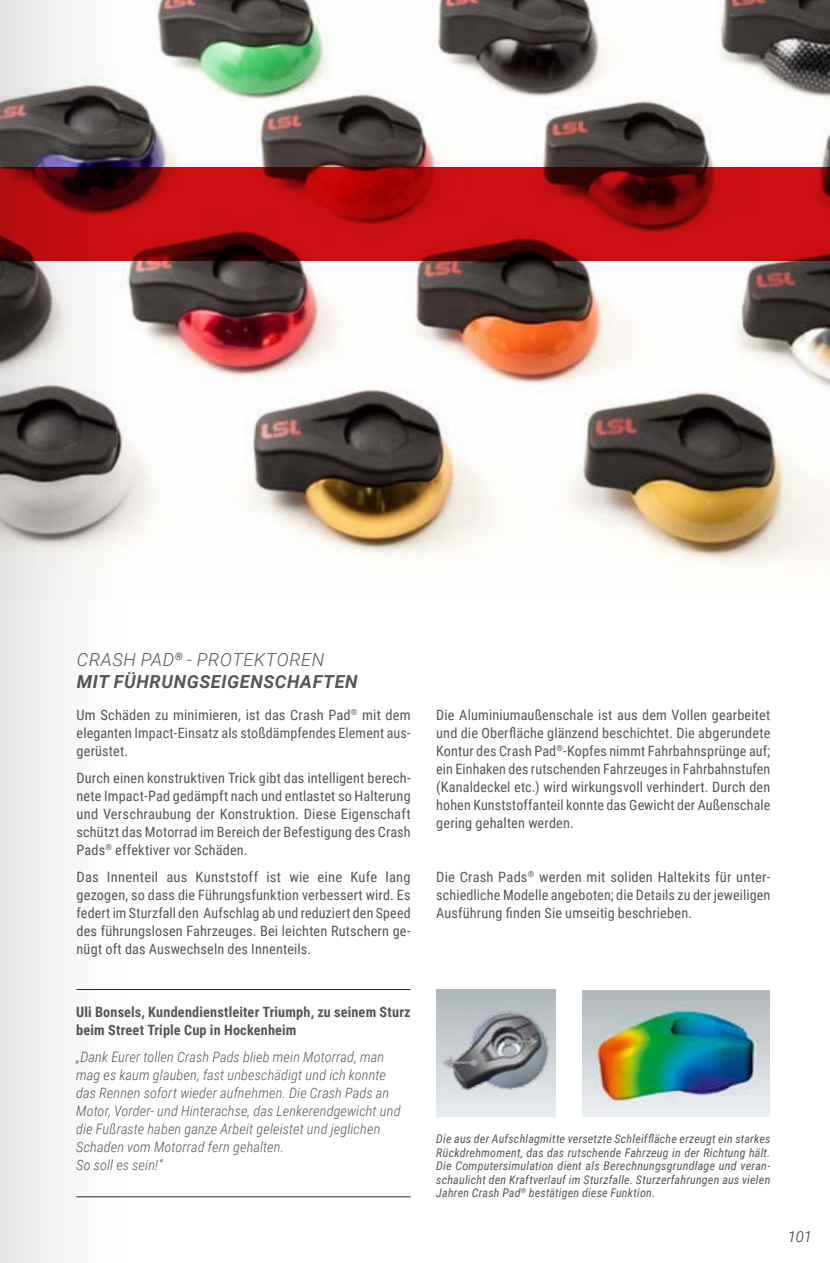
<style>
.page{position:relative;width:830px;height:1263px;background:#fff}
.page>*{position:absolute;margin:0;border:0;box-sizing:border-box;transform-origin:0 0}
.t1{font:italic 700 18px/21.6px "Roboto";letter-spacing:.035em;color:#565655}
.t2{font:italic 300 15px "Roboto";color:#272726}
.t3{font:14.25px/18px "Roboto Condensed";letter-spacing:.01em;color:#565655;text-align:justify}
.t4{font:italic 300 14.25px/18px "Roboto Condensed";letter-spacing:.01em;color:#565655}
.t5{font:700 14.25px/18px "Roboto Condensed";letter-spacing:.01em;color:#565655}
.t6{font:italic 12px/13.5px "Roboto Condensed";letter-spacing:.015em;color:#565655;text-align:justify}
.s1{font-weight:300}
</style>
<div class="page">
<img style="left:153px;top:0;width:676px;height:565px">
<img style="left:582px;top:990px;width:187px;height:126px">
<img style="left:436px;top:994px;width:119px;height:117px">
<hr style="left:76px;top:1196px;width:334px;height:1px;background:#272726">
<hr style="left:76px;top:989px;width:334px;height:1px;background:#272726">
<svg style="left:153px;top:168px;width:676px;height:93px;background:#ad0b0e"></svg>
<svg style="left:0;top:0;width:153px;height:1263px"></svg>
<p class="t1" style="left:77px;top:648px;width:282px"><span class="s1">CRASH PAD</span><sup>®</sup> <span class="s1">- PROTEKTOREN<br></span>MIT FÜHRUNGSEIGENSCHAFTEN</p>
<p class="t3" style="left:77px;top:705px;width:335px">Um Schäden zu minimieren, ist das Crash Pad<sup>®</sup> mit dem eleganten Impact-Einsatz als stoßdämpfendes Element aus&shy;gerüstet.</p>
<p class="t3" style="left:77px;top:768px;width:335px">Durch einen konstruktiven Trick gibt das intelligent berech&shy;nete Impact-Pad gedämpft nach und entlastet so Halterung und Verschraubung der Konstruktion. Diese Eigenschaft schützt das Motorrad im Bereich der Befestigung des Crash Pads<sup>®</sup> effektiver vor Schäden.</p>
<p class="t3" style="left:77px;top:867px;width:335px">Das Innenteil aus Kunststoff ist wie eine Kufe lang gezogen, so dass die Führungsfunktion verbessert wird. Es federt im Sturzfall den Aufschlag ab und reduziert den Speed des führungslosen Fahrzeuges. Bei leichten Rutschern ge&shy;nügt oft das Auswechseln des Innenteils.</p>
<p class="t5" style="left:76px;top:1002px;width:336px">Uli Bonsels, Kundendienstleiter Triumph, zu seinem Sturz beim Street Triple Cup in Hockenheim</p>
<p class="t4" style="left:76px;top:1047px;width:325px">„Dank Eurer tollen Crash Pads blieb mein Motorrad, man mag es kaum glauben, fast unbeschädigt und ich konnte das Rennen sofort wieder aufnehmen. Die Crash Pads an Motor, Vorder- und Hinterachse, das Lenkerendgewicht und die Fußraste haben ganze Arbeit geleistet und jeglichen Schaden vom Motorrad fern gehalten.<br>So soll es sein!“</p>
<p class="t3" style="left:436px;top:705px;width:335px">Die Aluminiumaußenschale ist aus dem Vollen gearbeitet und die Oberfläche glänzend beschichtet. Die abgerundete Kontur des Crash Pad<sup>®</sup>-Kopfes nimmt Fahrbahnsprünge auf; ein Einhaken des rutschenden Fahrzeuges in Fahrbahnstufen (Kanaldeckel etc.) wird wirkungsvoll verhindert. Durch den hohen Kunststoffanteil konnte das Gewicht der Außenschale gering gehalten werden.</p>
<p class="t3" style="left:436px;top:867px;width:335px">Die Crash Pads<sup>®</sup> werden mit soliden Haltekits für unter&shy;schiedliche Modelle angeboten; die Details zu der jeweiligen Ausführung finden Sie umseitig beschrieben.</p>
<p class="t6" style="left:436px;top:1132px;width:335px">Die aus der Aufschlagmitte versetzte Schleiffläche erzeugt ein starkes Rückdrehmoment, das das rutschende Fahrzeug in der Richtung hält.<br>Die Computersimulation dient als Berechnungsgrundlage und veran&shy;schaulicht den Kraftverlauf im Sturzfalle. Sturzerfahrungen aus vielen Jahren Crash Pad<sup>®</sup> bestätigen diese Funktion.</p>
<p class="t2" style="left:787px;top:1226px;width:26px">101</p>
</div>
